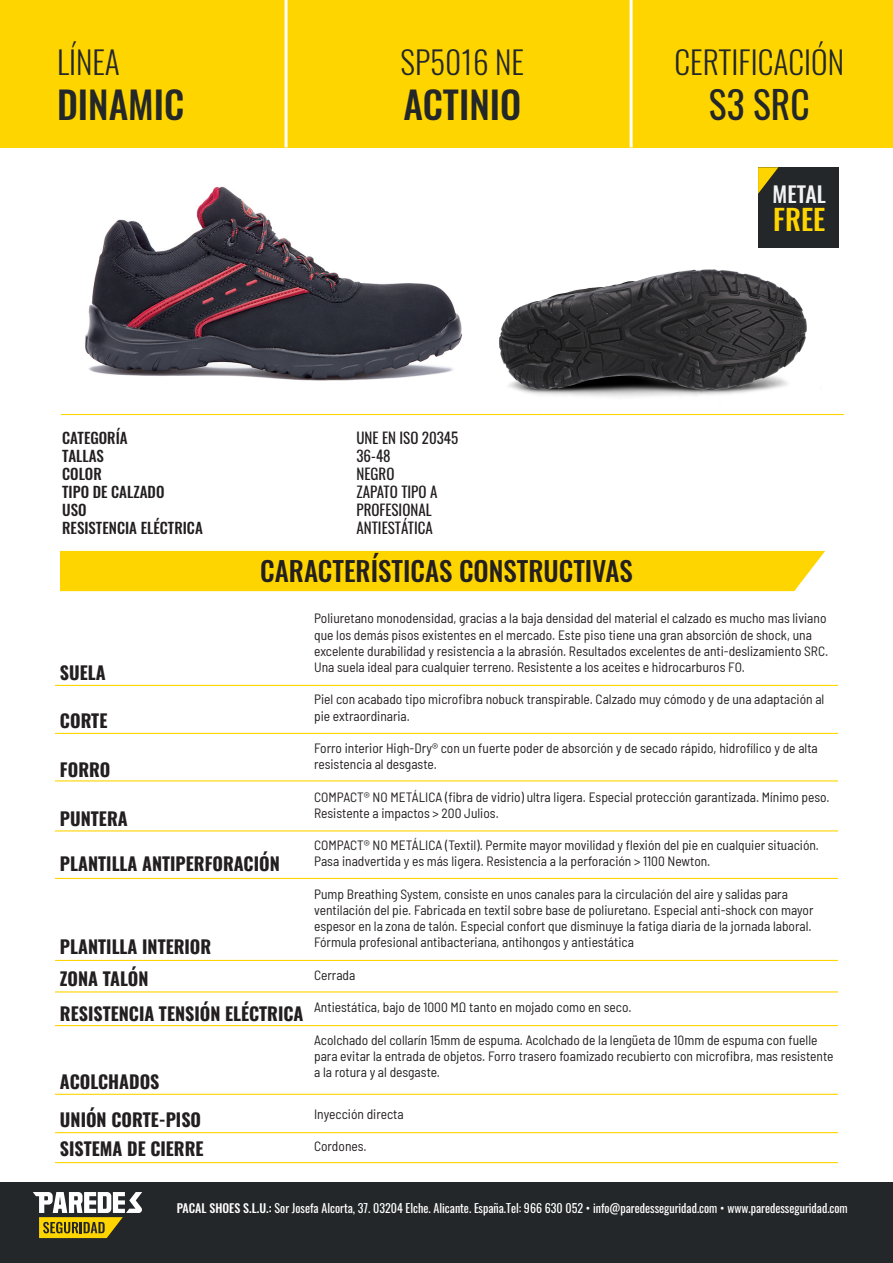
<style>
.page{position:relative;width:893px;height:1263px;background:#fff}
.page>*{position:absolute;margin:0;border:0;box-sizing:border-box;transform-origin:0 0}
.t1{font:500 37.5px "Oswald";color:#242729}
.t2{font:37.5px "Oswald";color:#242729}
.t3{font:300 31.5px "Oswald";color:#242729}
.t4{font:500 28.5px "Oswald";color:#ffd500}
.t5{font:500 27px "Oswald";color:#231f20}
.t6{font:500 21.6px "Oswald";color:#f2f3f4}
.t7{font:700 18px/32px "Oswald";color:#231f20}
.t8{font:15px/18px "Oswald";color:#231f20}
.t9{font:500 15px/18px "Oswald";color:#231f20}
.t10{font:semi-condensed 13.5px/16.2px "Barlow";color:#231f20}
.t11{font:12px "Oswald";color:#fff}
.s1{font-weight:500}
</style>
<div class="page">
<img style="left:484px;top:269px;width:341px;height:147px">
<div style="left:60px;top:551px;width:765px;height:40px;background:#ffd500"></div>
<div style="left:0;top:1182px;width:893px;height:81px;background:#242729"></div>
<div style="left:0;top:0;width:893px;height:147px;background:#ffd500"></div>
<hr style="left:285px;top:0;width:3px;height:147px;background:#fff">
<hr style="left:630px;top:0;width:3px;height:147px;background:#fff">
<hr style="left:61px;top:414px;width:783px;height:1px;background:#ffd500">
<hr style="left:55px;top:685px;width:783px;height:1px;background:#ffd500">
<hr style="left:55px;top:733px;width:783px;height:1px;background:#ffd500">
<hr style="left:55px;top:780px;width:783px;height:1px;background:#ffd500">
<hr style="left:55px;top:830px;width:783px;height:1px;background:#ffd500">
<hr style="left:55px;top:878px;width:783px;height:1px;background:#ffd500">
<hr style="left:55px;top:960px;width:783px;height:1px;background:#ffd500">
<hr style="left:55px;top:991px;width:783px;height:1px;background:#ffd500">
<hr style="left:55px;top:1025px;width:783px;height:1px;background:#ffd500">
<hr style="left:55px;top:1094px;width:783px;height:1px;background:#ffd500">
<hr style="left:55px;top:1132px;width:783px;height:1px;background:#ffd500">
<hr style="left:55px;top:1162px;width:783px;height:1px;background:#ffd500">
<svg style="left:33px;top:1192px;width:109px;height:46px"></svg>
<div style="left:758px;top:167px;width:81px;height:81px;background:#242729"></div>
<svg style="left:758px;top:167px;width:20px;height:27px"></svg>
<img style="left:85px;top:186px;width:377px;height:195px">
<h2 class="t3" style="left:57px;top:34px;width:64px">LÍNEA</h2>
<h1 class="t1" style="left:57px;top:85px;width:129px">DINAMIC</h1>
<h2 class="t3" style="left:400px;top:35px;width:125px">SP5016 NE</h2>
<h1 class="t1" style="left:403px;top:86px;width:119px">ACTINIO</h1>
<h2 class="t3" style="left:674px;top:34px;width:171px">CERTIFICACIÓN</h2>
<h1 class="t2" style="left:709px;top:71px;width:102px">S3 SRC</h1>
<h3 class="t6" style="left:773px;top:183px;width:55px">METAL</h3>
<h3 class="t4" style="left:773px;top:205px;width:54px">FREE</h3>
<p class="t9" style="left:62px;top:430px;width:142px">CATEGORÍA<br>TALLAS<br>COLOR<br>TIPO DE CALZADO<br>USO<br>RESISTENCIA ELÉCTRICA</p>
<p class="t8" style="left:356px;top:428px;width:103px">UNE EN ISO 20345<br>36-48<br>NEGRO<br>ZAPATO TIPO A<br>PROFESIONAL<br>ANTIESTÁTICA</p>
<h3 class="t5" style="left:260px;top:557px;width:374px">CARACTERÍSTICAS CONSTRUCTIVAS</h3>
<h3 class="t7" style="left:60px;top:658px;width:47px">SUELA</h3>
<h3 class="t7" style="left:60px;top:706px;width:49px">CORTE</h3>
<h3 class="t7" style="left:60px;top:754px;width:52px">FORRO</h3>
<h3 class="t7" style="left:60px;top:804px;width:69px">PUNTERA</h3>
<h3 class="t7" style="left:60px;top:848px;width:221px">PLANTILLA ANTIPERFORACIÓN</h3>
<h3 class="t7" style="left:60px;top:932px;width:153px">PLANTILLA INTERIOR<br>ZONA TALÓN</h3>
<h3 class="t7" style="left:60px;top:999px;width:245px">RESISTENCIA TENSIÓN ELÉCTRICA</h3>
<h3 class="t7" style="left:60px;top:1063px;width:143px;line-height:38px">ACOLCHADOS<br>UNIÓN CORTE-PISO</h3>
<h3 class="t7" style="left:60px;top:1134px;width:145px">SISTEMA DE CIERRE</h3>
<p class="t10" style="left:314px;top:609px;width:516px">Poliuretano monodensidad, gracias a la baja densidad del material el calzado es mucho mas liviano que los demás pisos existentes en el mercado. Este piso tiene una gran absorción de shock, una excelente durabilidad y resistencia a la abrasión. Resultados excelentes de anti-deslizamiento SRC.<br>Una suela ideal para cualquier terreno. Resistente a los aceites e hidrocarburos FO.</p>
<p class="t10" style="left:314px;top:690px;width:512px">Piel con acabado tipo microfibra nobuck transpirable. Calzado muy cómodo y de una adaptación al pie extraordinaria.</p>
<p class="t10" style="left:314px;top:739px;width:505px">Forro interior High-Dry® con un fuerte poder de absorción y de secado rápido, hidrofílico y de alta resistencia al desgaste.</p>
<p class="t10" style="left:314px;top:788px;width:517px">COMPACT® NO METÁLICA (fibra de vidrio) ultra ligera. Especial protección garantizada. Mínimo peso.<br>Resistente a impactos &gt; 200 Julios.</p>
<p class="t10" style="left:314px;top:836px;width:506px">COMPACT® NO METÁLICA (Textil). Permite mayor movilidad y flexión del pie en cualquier situación.<br>Pasa inadvertida y es más ligera. Resistencia a la perforación &gt; 1100 Newton.</p>
<p class="t10" style="left:314px;top:885px;width:501px">Pump Breathing System, consiste en unos canales para la circulación del aire y salidas para ventilación del pie. Fabricada en textil sobre base de poliuretano. Especial anti-shock con mayor espesor en la zona de talón. Especial confort que disminuye la fatiga diaria de la jornada laboral.<br>Fórmula profesional antibacteriana, antihongos y antiestática</p>
<p class="t10" style="left:314px;top:966px;width:43px">Cerrada</p>
<p class="t10" style="left:314px;top:998px;width:319px">Antiestática, bajo de 1000 MΩ tanto en mojado como en seco.</p>
<p class="t10" style="left:314px;top:1031px;width:521px">Acolchado del collarín 15mm de espuma. Acolchado de la lengüeta de 10mm de espuma con fuelle para evitar la entrada de objetos. Forro trasero foamizado recubierto con microfibra, mas resistente a la rotura y al desgaste.</p>
<p class="t10" style="left:314px;top:1105px;width:91px">Inyección directa</p>
<p class="t10" style="left:314px;top:1137px;width:54px">Cordones.</p>
<p class="t11" style="left:177px;top:1197px;width:672px"><span class="s1">PACAL SHOES S.L.U.:</span> Sor Josefa Alcorta, 37. 03204 Elche. Alicante. España.Tel: 966 630 052 • info@paredesseguridad.com • www.paredesseguridad.com</p>
</div>
